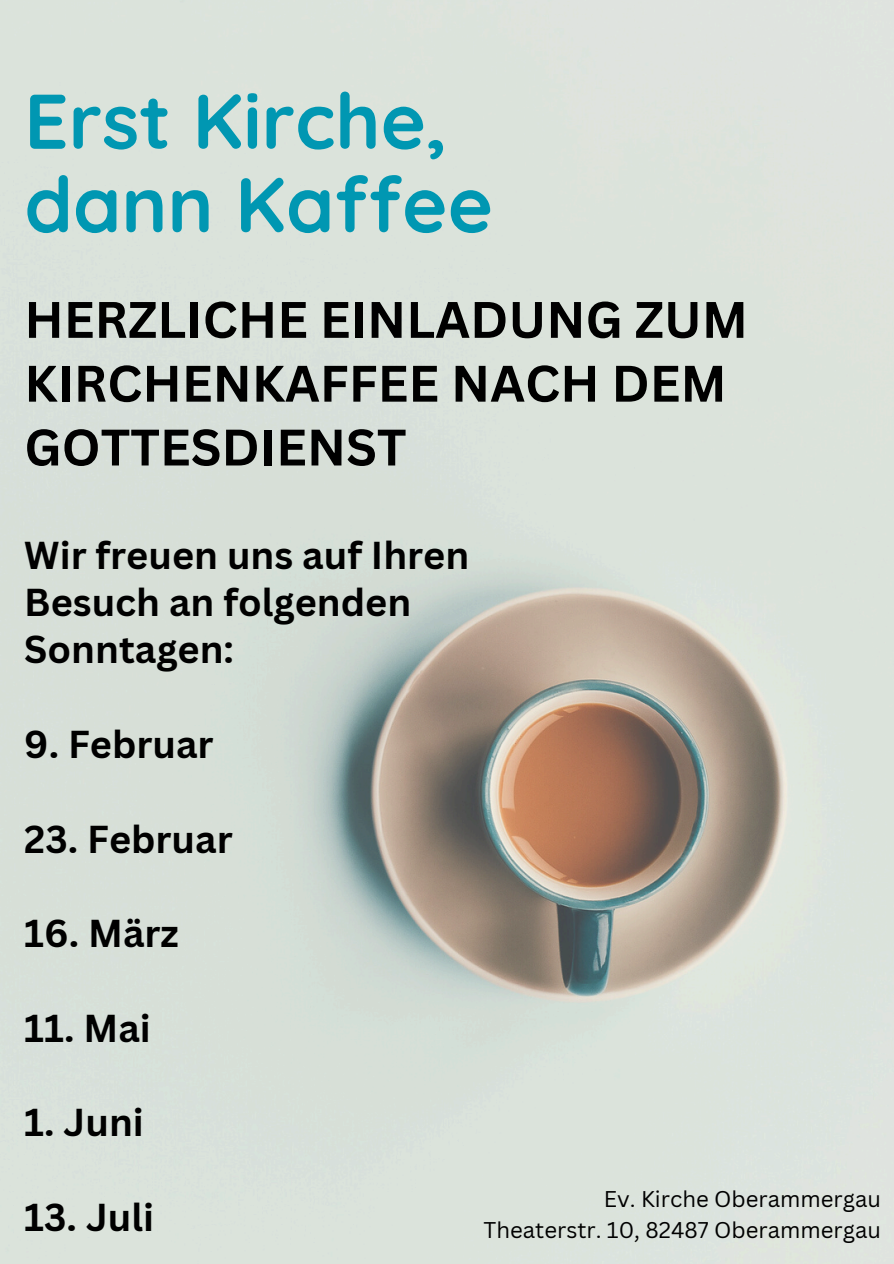
<style>
.page{position:relative;width:894px;height:1264px;background:#fff}
.page>*{position:absolute;margin:0;border:0;box-sizing:border-box;transform-origin:0 0}
.t1{font:700 77.25px/83.4px "Quicksand";color:#0097b2}
.t2{font:700 50.1px/63.8px "Canva Sans";color:#000}
.t3{font:700 37.8px/47.2px "Canva Sans";color:#000}
.t4{font:22.2px "Canva Sans";color:#000}
</style>
<div class="page">
<img style="left:0;top:0;width:893px;height:1263px">
<h1 class="t1" style="left:24px;top:78px;width:470px">Erst Kirche, dann Kaffee</h1>
<h2 class="t2" style="left:24px;top:286px;width:725px">HERZLICHE EINLADUNG ZUM<br>KIRCHENKAFFEE NACH DEM<br>GOTTESDIENST</h2>
<h3 class="t3" style="left:24px;top:530px;width:446px">Wir freuen uns auf Ihren<br>Besuch an folgenden<br>Sonntagen:</h3>
<h3 class="t3" style="left:24px;top:719px;width:191px">9. Februar</h3>
<h3 class="t3" style="left:24px;top:814px;width:210px">23. Februar</h3>
<h3 class="t3" style="left:24px;top:908px;width:156px">16. März</h3>
<h3 class="t3" style="left:24px;top:1003px;width:128px">11. Mai</h3>
<h3 class="t3" style="left:24px;top:1097px;width:121px">1. Juni</h3>
<p class="t3" style="left:24px;top:1192px;width:131px">13. Juli</p>
<p class="t4" style="left:603px;top:1183px;width:278px">Ev. Kirche Oberammergau</p>
<p class="t4" style="left:483px;top:1214px;width:398px">Theaterstr. 10, 82487 Oberammergau</p>
</div>
